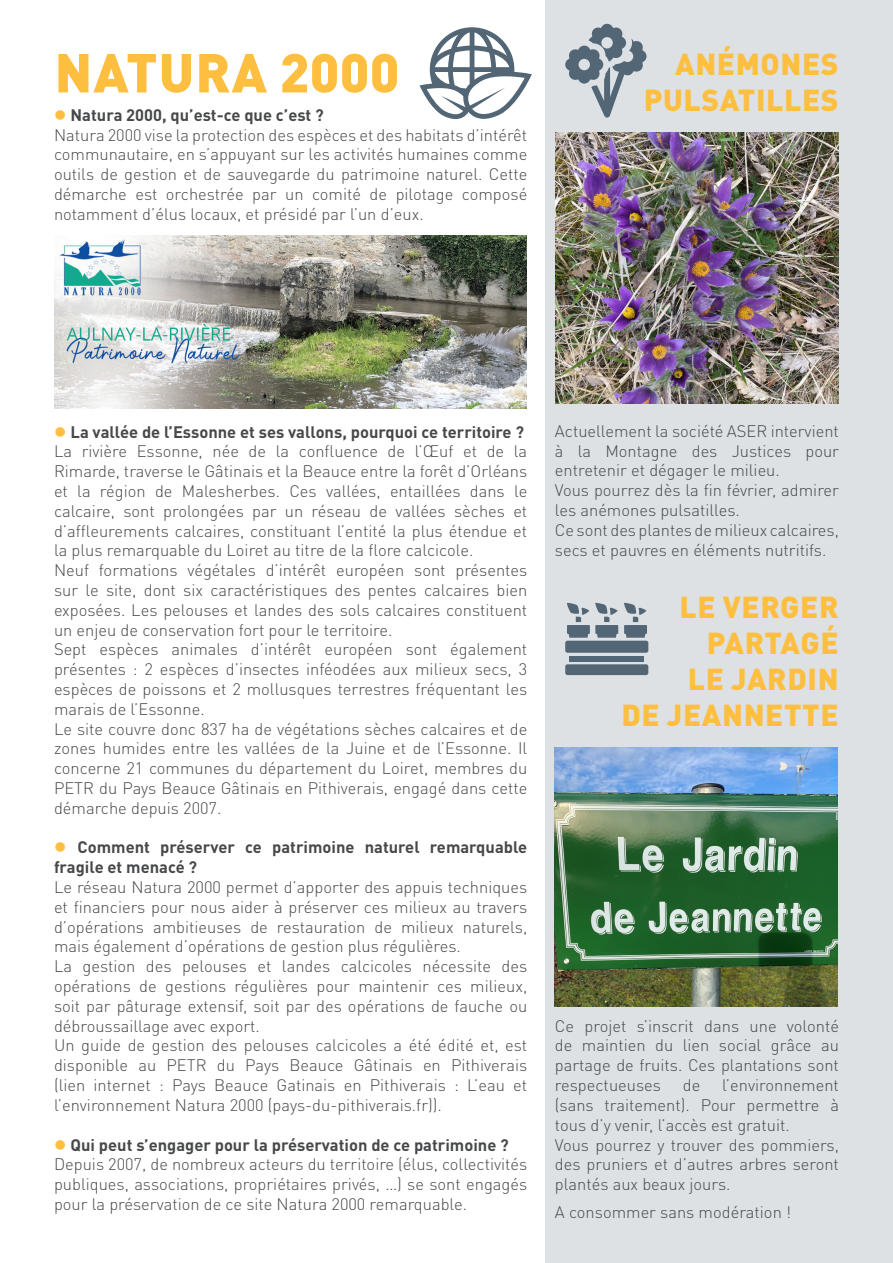
<style>
.page{position:relative;width:893px;height:1263px;background:#fff}
.page>*{position:absolute;margin:0;border:0;box-sizing:border-box;transform-origin:0 0}
.t1{font:900 54px "DIN Pro";letter-spacing:.01em;color:#febf40}
.t2{font:900 30px/36px "DIN Pro";letter-spacing:.02em;color:#febf40;text-align:right}
.t3{font:300 16.5px/19.8px "DIN Pro";color:#46484a;text-align:justify}
.t4{font:700 16.5px/19.8px "DIN Pro";color:#46484a}
.s1{color:#febf40}
</style>
<div class="page">
<div style="left:545px;top:0;width:348px;height:1263px;background:#dde1e4"></div>
<img style="left:55px;top:236px;width:471px;height:173px">
<img style="left:556px;top:133px;width:282px;height:270px">
<img style="left:555px;top:747px;width:282px;height:259px">
<svg style="left:420px;top:27px;width:112px;height:92px"></svg>
<svg style="left:565px;top:24px;width:81px;height:94px"></svg>
<div style="left:569px;top:656px;width:75px;height:5px;background:#536676"></div>
<div style="left:565px;top:641px;width:83px;height:12px;background:#536676;border-radius:2px"></div>
<div style="left:565px;top:664px;width:83px;height:11px;background:#536676;border-radius:2px"></div>
<svg style="left:567px;top:603px;width:51px;height:35px"></svg>
<svg style="left:624px;top:603px;width:23px;height:35px"></svg>
<p class="t1" style="left:55px;top:27px;width:347px">NATURA 2000</p>
<p class="t4" style="left:54px;top:103px;width:271px"><span class="s1">●</span> Natura 2000, qu’est-ce que c’est ?</p>
<p class="t3" style="left:54px;top:123px;width:475px">Natura 2000 vise la protection des espèces et des habitats d’intérêt communautaire, en s’appuyant sur les activités humaines comme outils de gestion et de sauvegarde du patrimoine naturel. Cette démarche est orchestrée par un comité de pilotage composé notamment d’élus locaux, et présidé par l’un d’eux.</p>
<p class="t2" style="left:644px;top:43px;width:196px">ANÉMONES<br>PULSATILLES</p>
<p class="t4" style="left:54px;top:420px;width:472px"><span class="s1">●</span> La vallée de l’Essonne et ses vallons, pourquoi ce territoire ?</p>
<p class="t3" style="left:54px;top:440px;width:475px">La rivière Essonne, née de la confluence de l’Œuf et de la Rimarde, traverse le Gâtinais et la Beauce entre la forêt d’Orléans et la région de Malesherbes. Ces vallées, entaillées dans le calcaire, sont prolongées par un réseau de vallées sèches et d’affleurements calcaires, constituant l’entité la plus étendue et la plus remarquable du Loiret au titre de la flore calcicole.</p>
<p class="t3" style="left:54px;top:559px;width:475px">Neuf formations végétales d’intérêt européen sont présentes sur le site, dont six caractéristiques des pentes calcaires bien exposées. Les pelouses et landes des sols calcaires constituent un enjeu de conservation fort pour le territoire.</p>
<p class="t3" style="left:54px;top:638px;width:475px">Sept espèces animales d’intérêt européen sont également présentes : 2 espèces d’insectes inféodées aux milieux secs, 3 espèces de poissons et 2 mollusques terrestres fréquentant les marais de l’Essonne.</p>
<p class="t3" style="left:54px;top:717px;width:475px">Le site couvre donc 837 ha de végétations sèches calcaires et de zones humides entre les vallées de la Juine et de l’Essonne. Il concerne 21 communes du département du Loiret, membres du PETR du Pays Beauce Gâtinais en Pithiverais, engagé dans cette démarche depuis 2007.</p>
<p class="t4" style="left:54px;top:836px;width:475px"><span class="s1">●</span> Comment préserver ce patrimoine naturel remarquable fragile et menacé ?</p>
<p class="t3" style="left:54px;top:876px;width:475px">Le réseau Natura 2000 permet d’apporter des appuis techniques et financiers pour nous aider à préserver ces milieux au travers d’opérations ambitieuses de restauration de milieux naturels, mais également d’opérations de gestion plus régulières.</p>
<p class="t3" style="left:54px;top:955px;width:475px">La gestion des pelouses et landes calcicoles nécessite des opérations de gestions régulières pour maintenir ces milieux, soit par pâturage extensif, soit par des opérations de fauche ou débroussaillage avec export.</p>
<p class="t3" style="left:54px;top:1034px;width:475px">Un guide de gestion des pelouses calcicoles a été édité et, est disponible au PETR du Pays Beauce Gâtinais en Pithiverais (lien internet : Pays Beauce Gatinais en Pithiverais : L’eau et l’environnement Natura 2000 (pays-du-pithiverais.fr)).</p>
<p class="t4" style="left:54px;top:1133px;width:456px"><span class="s1">●</span> Qui peut s’engager pour la préservation de ce patrimoine ?</p>
<p class="t3" style="left:54px;top:1153px;width:475px">Depuis 2007, de nombreux acteurs du territoire (élus, collectivités publiques, associations, propriétaires privés, …) se sont engagés pour la préservation de ce site Natura 2000 remarquable.</p>
<p class="t3" style="left:555px;top:419px;width:286px">Actuellement la société ASER intervient à la Montagne des Justices pour entretenir et dégager le milieu.</p>
<p class="t3" style="left:555px;top:479px;width:286px">Vous pourrez dès la fin février, admirer les anémones pulsatilles.</p>
<p class="t3" style="left:555px;top:518px;width:286px">Ce sont des plantes de milieux calcaires, secs et pauvres en éléments nutritifs.</p>
<p class="t2" style="left:679px;top:585px;width:161px">LE VERGER<br>PARTAGÉ</p>
<p class="t2" style="left:688px;top:657px;width:152px">LE JARDIN</p>
<p class="t2" style="left:621px;top:693px;width:219px">DE JEANNETTE</p>
<p class="t3" style="left:555px;top:1014px;width:286px">Ce projet s’inscrit dans une volonté de maintien du lien social grâce au partage de fruits. Ces plantations sont respectueuses</p>
<p class="t3" style="left:555px;top:1074px;width:286px;text-indent:167px">l’environnement (sans traitement). Pour permettre à tous d’y venir, l’accès est gratuit.</p>
<p class="t3" style="left:555px;top:1133px;width:286px">Vous pourrez y trouver des pommiers, des pruniers et d’autres arbres seront plantés aux beaux jours.</p>
<p class="t3" style="left:555px;top:1201px;width:238px">A consommer sans modération !</p>
<p class="t3" style="left:683px;top:1074px;width:19px">de</p>
</div>
